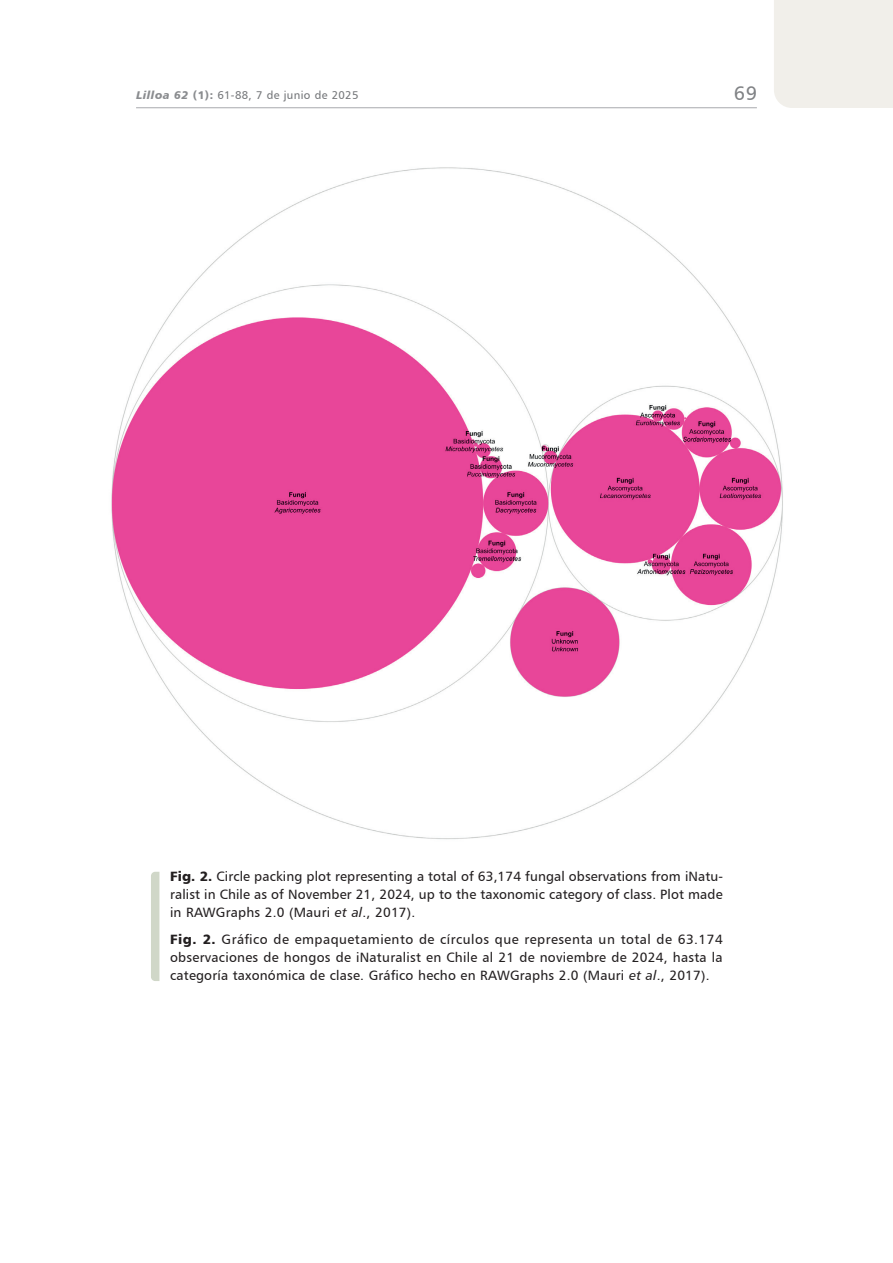
<style>
.page{position:relative;width:893px;height:1263px;background:#fff}
.page>*{position:absolute;margin:0;border:0;box-sizing:border-box;transform-origin:0 0}
.t1{font:19.5px "Humanist 777 BT Roman B";color:#808285}
.t2{font:13.5px/18px "Humanist 777 BT Roman B";letter-spacing:.015em;color:#231f20;text-align:justify}
.t3{font:11.25px "Humanist 777 BT Roman B";letter-spacing:.03em;color:#76787b}
.s1{font-family:"Humanist 777 BT Black Italic B";color:#8a8c8f}
.s2{font-family:"Humanist 777 BT Black B";color:#8a8c8f}
.s3{font-family:"Humanist 777 BT Black B"}
.s4{font-family:"Humanist 777 BT Italic B"}
</style>
<div class="page">
<hr style="left:136px;top:107px;width:621px;height:1px;background:#a8a9ad">
<div style="left:774px;top:0;width:119px;height:108px;background:#f1efea"></div>
<img style="left:111px;top:167px;width:672px;height:673px">
<svg style="left:151px;top:872px;width:8px;height:109px"></svg>
<p class="t3" style="left:136px;top:88px;width:224px"><span class="s1">Lilloa 62</span> <span class="s2">(1):</span> 61-88, 7 de junio de 2025</p>
<h1 class="t1" style="left:734px;top:81px;width:24px">69</h1>
<p class="t2" style="left:170px;top:867px;width:554px"><span class="s3">Fig. 2.</span> Circle packing plot representing a total of 63,174 fungal observations from iNatu&shy;ralist in Chile as of November 21, 2024, up to the taxonomic category of class. Plot made in RAWGraphs 2.0 (Mauri <span class="s4">et al</span>., 2017).</p>
<p class="t2" style="left:170px;top:930px;width:554px"><span class="s3">Fig. 2.</span> Gráfico de empaquetamiento de círculos que representa un total de 63.174 observaciones de hongos de iNaturalist en Chile al 21 de noviembre de 2024, hasta la categoría taxonómica de clase. Gráfico hecho en RAWGraphs 2.0 (Mauri <span class="s4">et al</span>., 2017).</p>
</div>
